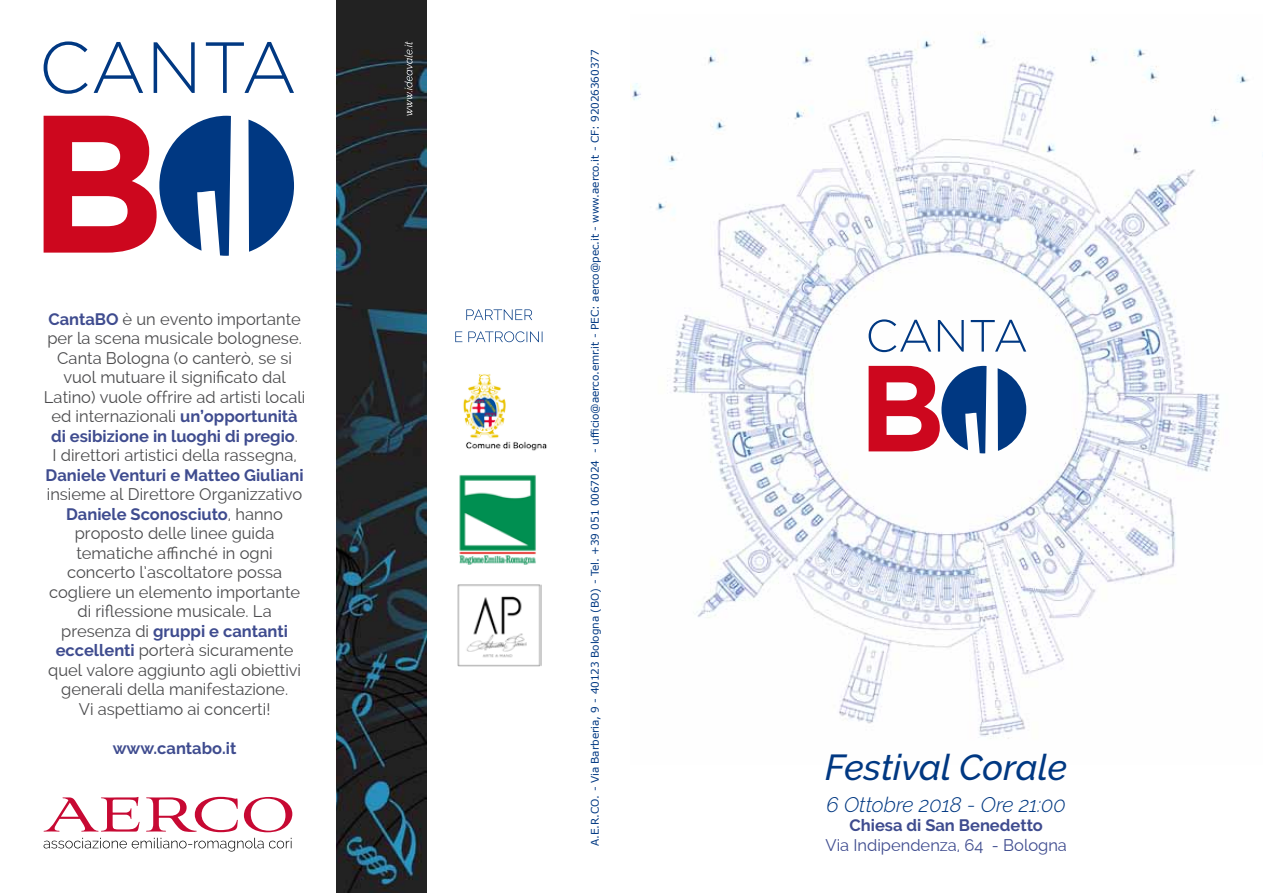
<style>
.page{position:relative;width:1263px;height:893px;background:#fff}
.page>*{position:absolute;margin:0;border:0;box-sizing:border-box;transform-origin:0 0}
.t1{font:italic 500 36px "Raleway";color:#003882}
.t2{font:italic 300 21px "Raleway";color:#003882}
.t3{font:16.5px/19.5px "Raleway";color:#4b4b4d;text-align:center}
.t4{font:700 16.5px "Raleway";color:#3f4c8f}
.t5{font:16.5px "Raleway";color:#3f4c8f}
.t6{font:10.5px "Verdana";letter-spacing:-.01em;color:#003882}
.s1{font-weight:700;color:#3f4c8f}
</style>
<div class="page">
<img style="left:630px;top:31px;width:618px;height:708px">
<svg style="left:869px;top:319px;width:157px;height:33px"></svg>
<svg style="left:869px;top:366px;width:157px;height:87px"></svg>
<img style="left:337px;top:0;width:89px;height:893px">
<svg style="left:44px;top:797px;width:248px;height:35px"></svg>
<svg style="left:44px;top:838px;width:247px;height:13px"></svg>
<svg style="left:44px;top:41px;width:250px;height:53px"></svg>
<svg style="left:44px;top:116px;width:250px;height:140px"></svg>
<svg style="left:455px;top:331px;width:87px;height:11px"></svg>
<svg style="left:466px;top:309px;width:66px;height:11px"></svg>
<img style="left:463px;top:374px;width:84px;height:77px">
<img style="left:459px;top:475px;width:77px;height:90px">
<svg style="left:405px;top:41px;width:7px;height:75px"></svg>
<img style="left:457px;top:584px;width:84px;height:83px">
<p class="t3" style="left:44px;top:309px;width:263px"><span class="s1">CantaBO</span> è un evento importante per la scena musicale bolognese.<br>Canta Bologna (o canterò, se si vuol mutuare il significato dal Latino) vuole offrire ad artisti locali ed internazionali <span class="s1">un’opportunità di esibizione in luoghi di pregio</span>.<br>I direttori artistici della rassegna,</p>
<p class="t4" style="left:46px;top:465px;width:259px">Daniele Venturi e Matteo Giuliani</p>
<p class="t3" style="left:47px;top:485px;width:257px">insieme al Direttore Organizzativo<br><span class="s1">Daniele Sconosciuto</span>, hanno proposto delle linee guida tematiche affinché in ogni concerto l’ascoltatore possa cogliere un elemento importante di riflessione musicale. La presenza di <span class="s1">gruppi e cantanti eccellenti</span> porterà sicuramente quel valore aggiunto agli obiettivi generali della manifestazione.<br>Vi aspettiamo ai concerti!</p>
<p class="t4" style="left:113px;top:738px;width:125px">www.cantabo.it</p>
<p class="t6" style="left:588px;top:846px;width:798px;rotate:-90deg">A.E.R.CO. - Via Barberia, 9 - 40123 Bologna (BO) - Tel. +39 051 0067024 - ufficio@aerco.emr.it - PEC: aerco@pec.it - www.aerco.it - CF: 92026360377</p>
<h1 class="t1" style="left:825px;top:747px;width:243px">Festival Corale</h1>
<p class="t2" style="left:826px;top:792px;width:241px">6 Ottobre 2018 - Ore 21:00</p>
<p class="t4" style="left:849px;top:816px;width:195px">Chiesa di San Benedetto</p>
<p class="t5" style="left:825px;top:836px;width:243px">Via Indipendenza, 64 - Bologna</p>
</div>
